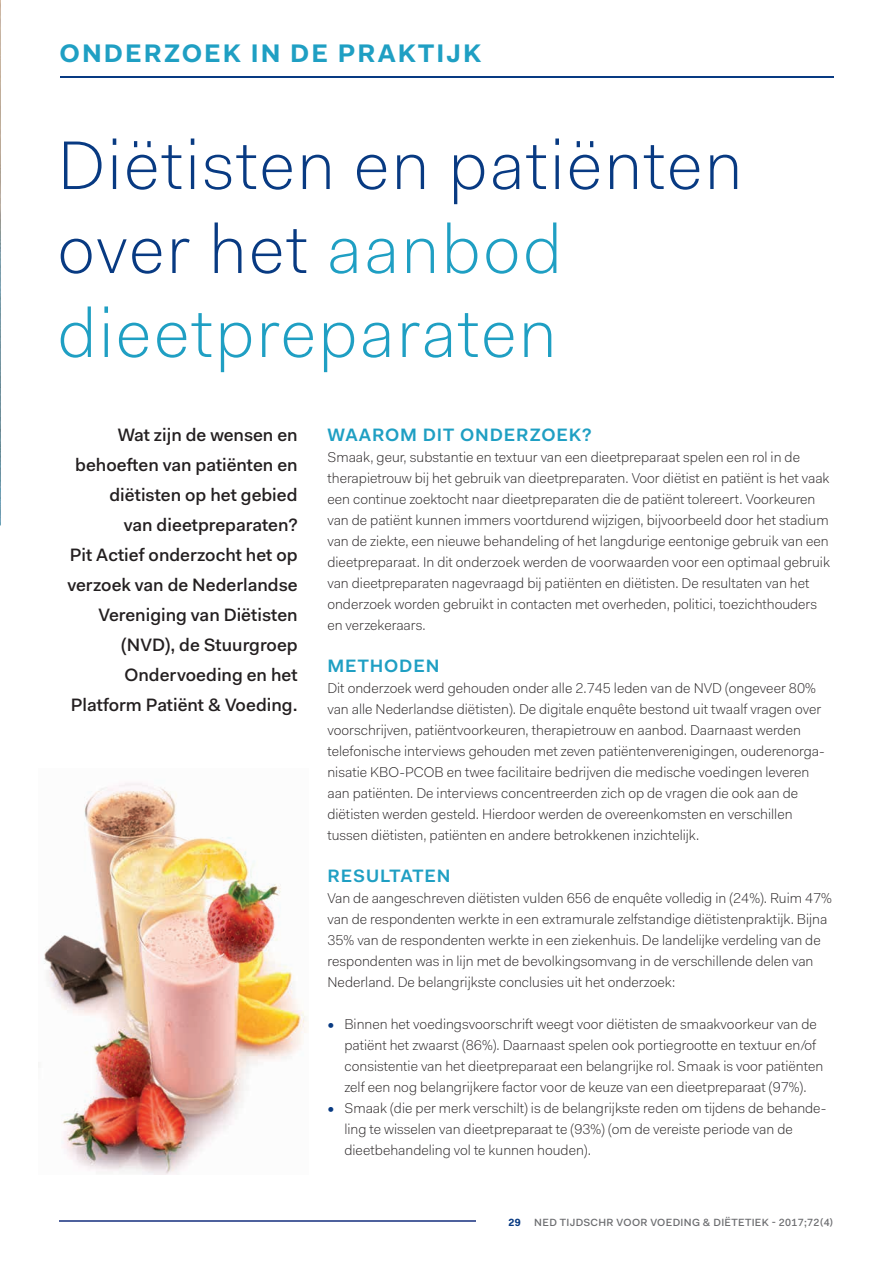
<style>
.page{position:relative;width:893px;height:1263px;background:#fff}
.page>*{position:absolute;margin:0;border:0;box-sizing:border-box;transform-origin:0 0}
.t1{font:300 69px/84px "Fakt Pro";letter-spacing:.03em;color:#083a82}
.t2{font:700 25.5px "Fakt Pro";letter-spacing:.08em;color:#1f9fc3}
.t3{font:500 18px/30px "Fakt Pro";color:#231f20;text-align:right}
.t4{font:600 18px "Fakt Pro";letter-spacing:.05em;color:#1f9fc3}
.t5{font:300 14.25px/21px "Fakt Pro";color:#231f20}
.t6{font:500 10.5px "Fakt Pro";letter-spacing:.03em;color:#6c6d70}
.t7{font:700 10.5px "Fakt Pro";color:#083a82}
.s1{color:#1f9fc3}
.s2{color:#083a82}
</style>
<div class="page">
<hr style="left:60px;top:76px;width:773px;height:1px;background:#083a82">
<img style="left:44px;top:783px;width:263px;height:392px">
<hr style="left:60px;top:1220px;width:416px;height:2px;background:#4e619d">
<img style="left:0;top:1px;width:1px;height:525px">
<h2 class="t2" style="left:60px;top:36px;width:423px">ONDERZOEK IN DE PRAKTIJK</h2>
<h1 class="t1" style="left:58px;top:123px;width:687px">Diëtisten en patiënten over het <span class="s1">aanbod dieetpreparaten</span></h1>
<p class="t3" style="left:67px;top:420px;width:232px">Wat zijn de wensen en behoeften van patiënten en diëtisten op het gebied<br>van dieetpreparaten?<br>Pit Actief onderzocht het op verzoek van de Nederlandse<br>Vereniging van Diëtisten (NVD), de Stuurgroep<br>Ondervoeding en het<br>Platform Patiënt &amp; Voeding.</p>
<p class="t4" style="left:327px;top:423px;width:266px">WAAROM DIT ONDERZOEK?</p>
<p class="t5" style="left:327px;top:447px;width:504px">Smaak, geur, substantie en textuur van een dieetpreparaat spelen een rol in de therapietrouw bij het gebruik van dieetpreparaten. Voor diëtist en patiënt is het vaak een continue zoektocht naar dieetpreparaten die de patiënt tolereert. Voorkeuren van de patiënt kunnen immers voortdurend wijzigen, bijvoorbeeld door het stadium van de ziekte, een nieuwe behandeling of het langdurige eentonige gebruik van een dieetpreparaat. In dit onderzoek werden de voorwaarden voor een optimaal gebruik van dieetpreparaten nagevraagd bij patiënten en diëtisten. De resultaten van het onderzoek worden gebruikt in contacten met overheden, politici, toezichthouders en verzekeraars.</p>
<p class="t4" style="left:327px;top:654px;width:114px">METHODEN</p>
<p class="t5" style="left:327px;top:678px;width:499px">Dit onderzoek werd gehouden onder alle 2.745 leden van de NVD (ongeveer 80% van alle Nederlandse diëtisten). De digitale enquête bestond uit twaalf vragen over voorschrijven, patiëntvoorkeuren, therapietrouw en aanbod. Daarnaast werden telefonische interviews gehouden met zeven patiëntenverenigingen, ouderenorga&shy;nisatie KBO-PCOB en twee facilitaire bedrijven die medische voedingen leveren aan patiënten. De interviews concentreerden zich op de vragen die ook aan de diëtisten werden gesteld. Hierdoor werden de overeenkomsten en verschillen tussen diëtisten, patiënten en andere betrokkenen inzichtelijk.</p>
<p class="t4" style="left:327px;top:864px;width:125px">RESULTATEN</p>
<p class="t5" style="left:327px;top:888px;width:506px">Van de aangeschreven diëtisten vulden 656 de enquête volledig in (24%). Ruim 47% van de respondenten werkte in een extramurale zelfstandige diëtistenpraktijk. Bijna 35% van de respondenten werkte in een ziekenhuis. De landelijke verdeling van de respondenten was in lijn met de bevolkingsomvang in de verschillende delen van Nederland. De belangrijkste conclusies uit het onderzoek:</p>
<p class="t5" style="left:344px;top:1014px;width:480px;text-indent:-17px"><span class="s2">•</span> Binnen het voedingsvoorschrift weegt voor diëtisten de smaakvoorkeur van de patiënt het zwaarst (86%). Daarnaast spelen ook portiegrootte en textuur en/of consistentie van het dieetpreparaat een belangrijke rol. Smaak is voor patiënten zelf een nog belangrijkere factor voor de keuze van een dieetpreparaat (97%).</p>
<p class="t5" style="left:344px;top:1098px;width:483px;text-indent:-17px"><span class="s2">•</span> Smaak (die per merk verschilt) is de belangrijkste reden om tijdens de behande&shy;ling te wisselen van dieetpreparaat te (93%) (om de vereiste periode van de dieetbehandeling vol te kunnen houden).</p>
<p class="t7" style="left:509px;top:1215px;width:14px">29</p>
<p class="t6" style="left:534px;top:1215px;width:301px">NED TIJDSCHR VOOR VOEDING &amp; DIËTETIEK - 2017;72(4)</p>
</div>
